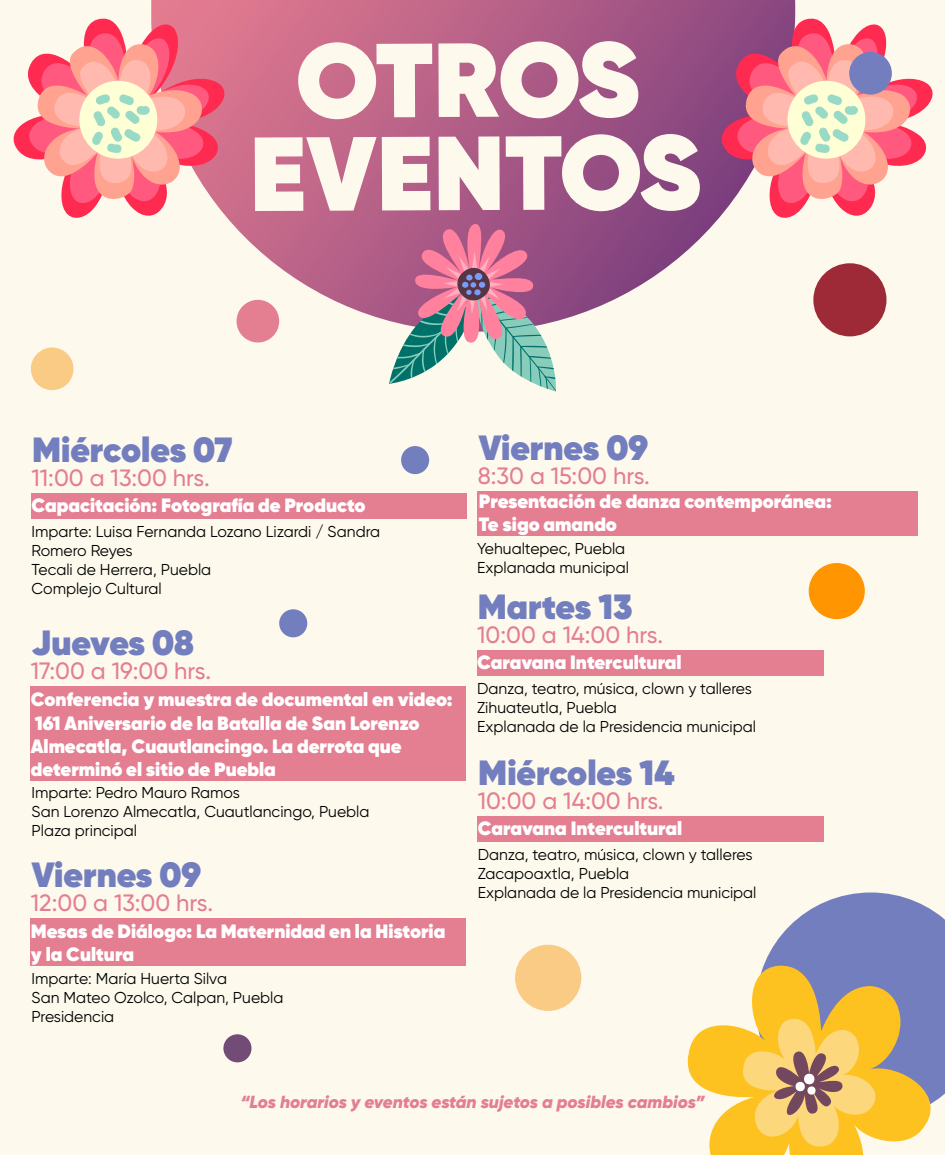
<style>
.page{position:relative;width:945px;height:1155px;background:#fdfaed}
.page>*{position:absolute;margin:0;border:0;box-sizing:border-box;transform-origin:0 0}
.t1{font:800 105px/93.1px "Gilroy";letter-spacing:-.01em;color:#fdfaed;text-align:center}
.t2{font:800 35px "Gilroy";color:#737ebe}
.t3{font:500 23.62px "Gilroy";color:#e47e91}
.t4{font:800 19.25px/23.1px "Gilroy";color:#fff}
.t5{font:italic 900 17.5px "Gilroy";letter-spacing:-.01em;color:#e47e91}
.t6{font:15.75px/18.9px "Gilroy";color:#000}
</style>
<div class="page">
<svg style="left:151px;top:0;width:644px;height:331px"></svg>
<svg style="left:389px;top:222px;width:169px;height:170px"></svg>
<div style="left:32px;top:493px;width:435px;height:26px;background:#e47e91"></div>
<div style="left:31px;top:686px;width:435px;height:94px;background:#e47e91"></div>
<div style="left:31px;top:918px;width:435px;height:48px;background:#e47e91"></div>
<div style="left:478px;top:491px;width:440px;height:45px;background:#e47e91"></div>
<div style="left:478px;top:816px;width:346px;height:26px;background:#e47e91"></div>
<div style="left:477px;top:650px;width:347px;height:26px;background:#e47e91"></div>
<svg style="left:13px;top:11px;width:228px;height:218px"></svg>
<svg style="left:17px;top:27px;width:206px;height:185px"></svg>
<svg style="left:708px;top:11px;width:225px;height:218px"></svg>
<svg style="left:725px;top:27px;width:206px;height:185px"></svg>
<svg style="left:687px;top:1025px;width:177px;height:130px;fill:#fdc120"></svg>
<svg style="left:736px;top:893px;width:209px;height:255px"></svg>
<div style="left:31px;top:347px;width:43px;height:43px;background:#facb85;border-radius:21px"></div>
<div style="left:849px;top:52px;width:43px;height:43px;background:#737ebe;border-radius:50%"></div>
<div style="left:813px;top:263px;width:74px;height:73px;background:#9d2a36;border-radius:37px"></div>
<div style="left:401px;top:446px;width:28px;height:28px;background:#737ebe;border-radius:14px"></div>
<div style="left:237px;top:300px;width:42px;height:43px;background:#e47e91;border-radius:21px"></div>
<div style="left:279px;top:609px;width:28px;height:28px;background:#737ebe;border-radius:14px"></div>
<div style="left:809px;top:563px;width:56px;height:56px;background:#ff9500;border-radius:28px"></div>
<div style="left:515px;top:945px;width:66px;height:66px;background:#facb85;border-radius:33px"></div>
<div style="left:223px;top:1034px;width:28px;height:28px;background:#724b77;border-radius:14px"></div>
<h1 class="t1" style="left:250px;top:33px;width:453px">OTROS<br>EVENTOS</h1>
<h2 class="t2" style="left:32px;top:427px;width:202px">Miércoles 07</h2>
<p class="t4" style="left:32px;top:494px;width:336px">Capacitación: Fotografía de Producto</p>
<p class="t6" style="left:32px;top:522px;width:350px">Imparte: Luisa Fernanda Lozano Lizardi / Sandra<br>Romero Reyes<br>Tecali de Herrera, Puebla<br>Complejo Cultural</p>
<h3 class="t3" style="left:32px;top:463px;width:180px">11:00 a 13:00 hrs.</h3>
<h2 class="t2" style="left:32px;top:620px;width:164px">Jueves 08</h2>
<p class="t4" style="left:31px;top:688px;width:423px">Conferencia y muestra de documental en video:<br>161 Aniversario de la Batalla de San Lorenzo Almecatla, Cuautlancingo. La derrota que determinó el sitio de Puebla</p>
<p class="t6" style="left:32px;top:783px;width:340px">Imparte: Pedro Mauro Ramos<br>San Lorenzo Almecatla, Cuautlancingo, Puebla<br>Plaza principal</p>
<h3 class="t3" style="left:31px;top:656px;width:182px">17:00 a 19:00 hrs.</h3>
<h2 class="t2" style="left:32px;top:853px;width:171px">Viernes 09</h2>
<p class="t4" style="left:31px;top:920px;width:416px">Mesas de Diálogo: La Maternidad en la Historia y la Cultura</p>
<p class="t6" style="left:32px;top:969px;width:254px">Imparte: María Huerta Silva<br>San Mateo Ozolco, Calpan, Puebla<br>Presidencia</p>
<h3 class="t3" style="left:31px;top:889px;width:184px">12:00 a 13:00 hrs.</h3>
<h2 class="t2" style="left:478px;top:425px;width:171px">Viernes 09</h2>
<h3 class="t3" style="left:478px;top:462px;width:174px">8:30 a 15:00 hrs.</h3>
<p class="t4" style="left:479px;top:490px;width:355px">Presentación de danza contemporánea:<br>Te sigo amando</p>
<p class="t6" style="left:477px;top:539px;width:153px">Yehualtepec, Puebla<br>Explanada municipal</p>
<h2 class="t2" style="left:478px;top:584px;width:156px">Martes 13</h2>
<p class="t4" style="left:477px;top:651px;width:206px">Caravana Intercultural</p>
<p class="t6" style="left:477px;top:679px;width:280px">Danza, teatro, música, clown y talleres<br>Zihuateutla, Puebla<br>Explanada de la Presidencia municipal</p>
<h3 class="t3" style="left:477px;top:621px;width:188px">10:00 a 14:00 hrs.</h3>
<h2 class="t2" style="left:478px;top:750px;width:198px">Miércoles 14</h2>
<p class="t4" style="left:478px;top:817px;width:206px">Caravana Intercultural</p>
<p class="t6" style="left:478px;top:845px;width:280px">Danza, teatro, música, clown y talleres<br>Zacapoaxtla, Puebla<br>Explanada de la Presidencia municipal</p>
<h3 class="t3" style="left:478px;top:787px;width:188px">10:00 a 14:00 hrs.</h3>
<p class="t5" style="left:240px;top:1091px;width:466px">“Los horarios y eventos están sujetos a posibles cambios”</p>
</div>
